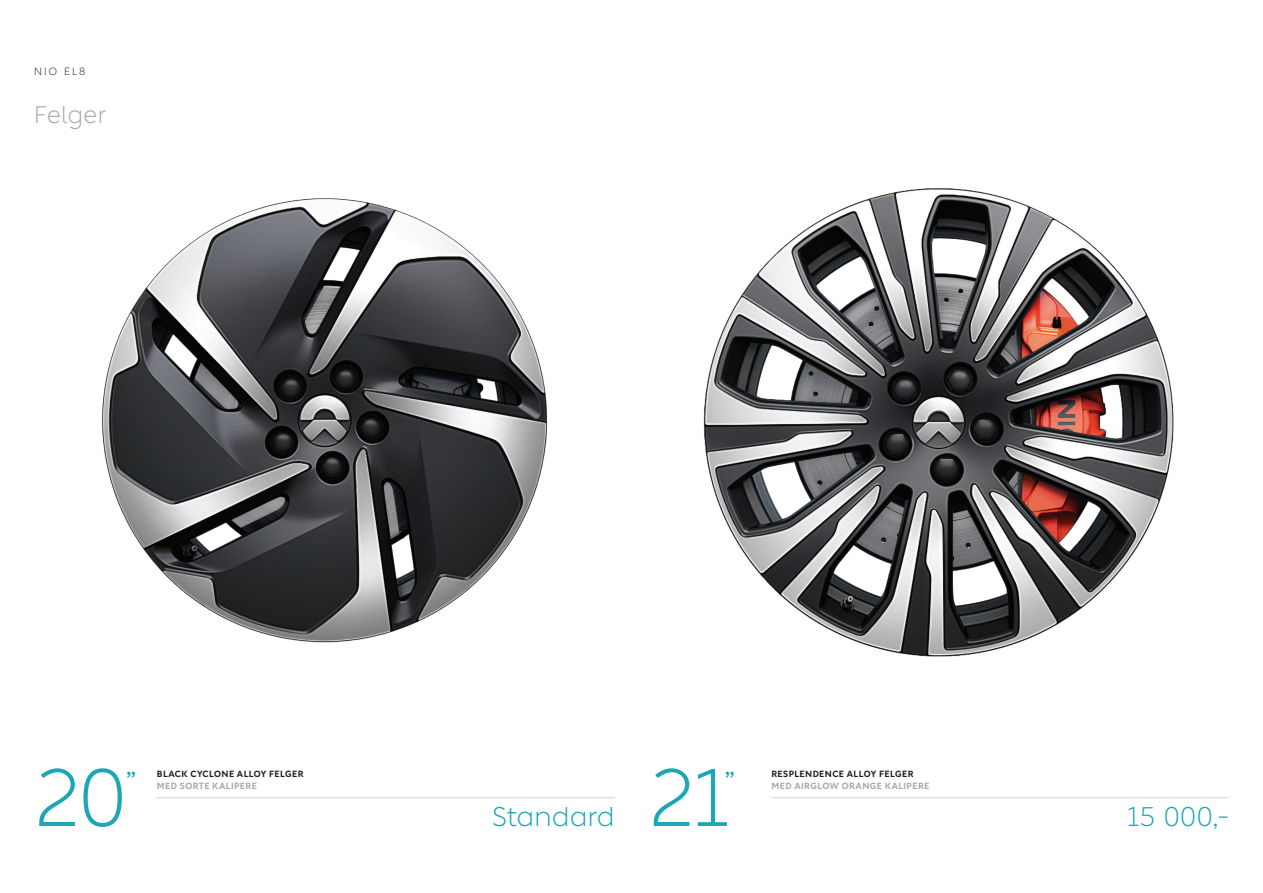
<style>
.page{position:relative;width:1263px;height:893px;background:#fff}
.page>*{position:absolute;margin:0;border:0;box-sizing:border-box;transform-origin:0 0}
.t1{font:300 81px "Blue Sky Standard";color:#1ba7b5}
.t2{font:300 27px "Blue Sky Standard";letter-spacing:.01em;color:#1ba7b5}
.t3{font:27px "Blue Sky Standard";color:#1ba7b5}
.t4{font:300 24px "Blue Sky Standard";letter-spacing:.015em;color:#a8a9ad}
.t5{font:300 10.5px "Blue Sky Standard";letter-spacing:.205em;color:#231f20}
.t6{font:700 9px "Blue Sky Standard";letter-spacing:.045em;color:#231f20}
.t7{font:700 9px "Blue Sky Standard";letter-spacing:.045em;color:#a8a9ad}
</style>
<div class="page">
<img style="left:703px;top:188px;width:471px;height:469px">
<img style="left:102px;top:198px;width:445px;height:445px">
<hr style="left:157px;top:797px;width:457px;height:1px;background:#d1d2d4">
<hr style="left:771px;top:797px;width:458px;height:1px;background:#d1d2d4">
<p class="t5" style="left:34px;top:66px;width:53px">NIO EL8</p>
<h3 class="t4" style="left:34px;top:102px;width:74px">Felger</h3>
<h1 class="t1" style="left:34px;top:754px;width:94px">20</h1>
<h2 class="t3" style="left:126px;top:767px;width:12px">”</h2>
<h1 class="t1" style="left:648px;top:754px;width:83px">21</h1>
<h2 class="t3" style="left:725px;top:767px;width:12px">”</h2>
<p class="t6" style="left:157px;top:768px;width:148px">BLACK CYCLONE ALLOY FELGER</p>
<p class="t7" style="left:157px;top:780px;width:101px">MED SORTE KALIPERE</p>
<p class="t6" style="left:771px;top:768px;width:144px">RESPLENDENCE ALLOY FELGER</p>
<p class="t7" style="left:771px;top:780px;width:159px">MED AIRGLOW ORANGE KALIPERE</p>
<h2 class="t2" style="left:493px;top:803px;width:123px">Standard</h2>
<h2 class="t2" style="left:1127px;top:803px;width:103px">15 000,-</h2>
</div>
